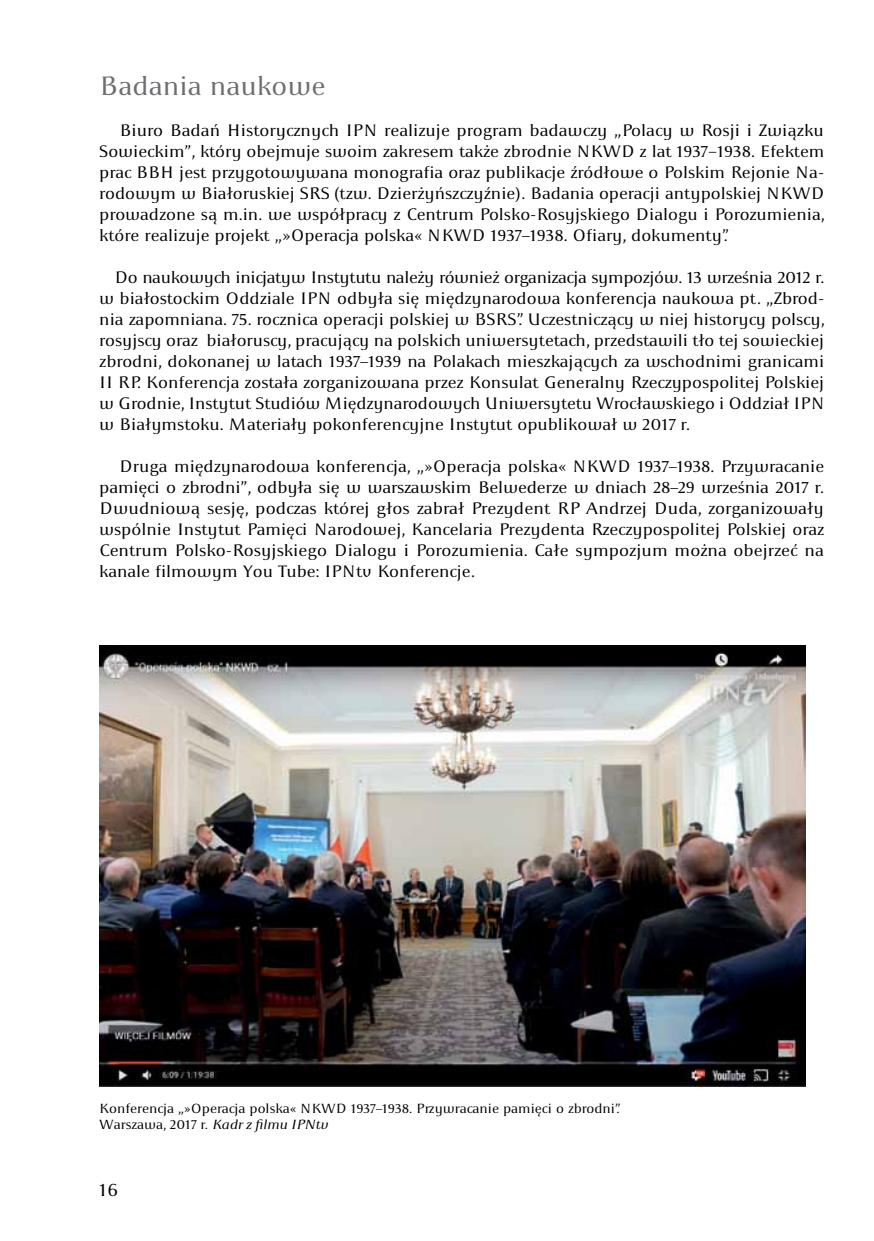
<style>
.page{position:relative;width:874px;height:1241px;background:#fff}
.page>*{position:absolute;margin:0;border:0;box-sizing:border-box;transform-origin:0 0}
.t1{font:28px "Apolonia";color:#6d6e71}
.t2{font:19.25px "Apolonia";color:#000}
.t3{font:17.5px/21px "Apolonia";color:#000;text-align:justify}
.t4{font:14px/16.8px "Apolonia";color:#000}
.s1{font-style:italic}
</style>
<div class="page">
<hr style="left:873px;top:0;width:1px;height:1240px;background:#f0e2cb">
<img style="left:99px;top:645px;width:706px;height:441px">
<h1 class="t1" style="left:99px;top:70px;width:227px">Badania naukowe</h1>
<p class="t3" style="left:99px;top:120px;width:726px;text-indent:20px">Biuro Badań Historycznych IPN realizuje program badawczy „Polacy w Rosji i Związku Sowieckim”, który obejmuje swoim zakresem także zbrodnie NKWD z lat 1937‒1938. Efektem prac BBH jest przygotowywana monografia oraz publikacje źródłowe o Polskim Rejonie Na&shy;rodowym w Białoruskiej SRS (tzw. Dzierżyńszczyźnie). Badania operacji antypolskiej NKWD prowadzone są m.in. we współpracy z Centrum Polsko-Rosyjskiego Dialogu i Porozumienia, które realizuje projekt „»Operacja polska« NKWD 1937–1938. Ofiary, dokumenty”.</p>
<p class="t3" style="left:99px;top:267px;width:726px;text-indent:15px">Do naukowych inicjatyw Instytutu należy również organizacja sympozjów. 13 września 2012 r. w białostockim Oddziale IPN odbyła się międzynarodowa konferencja naukowa pt. „Zbrod&shy;nia zapomniana. 75. rocznica operacji polskiej w BSRS”. Uczestniczący w niej historycy polscy, rosyjscy oraz białoruscy, pracujący na polskich uniwersytetach, przedstawili tło tej sowieckiej zbrodni, dokonanej w latach 1937–1939 na Polakach mieszkających za wschodnimi granicami II RP. Konferencja została zorganizowana przez Konsulat Generalny Rzeczypospolitej Polskiej w Grodnie, Instytut Studiów Międzynarodowych Uniwersytetu Wrocławskiego i Oddział IPN w Białymstoku. Materiały pokonferencyjne Instytut opublikował w 2017 r.</p>
<p class="t3" style="left:99px;top:456px;width:726px;text-indent:20px">Druga międzynarodowa konferencja, „»Operacja polska« NKWD 1937–1938. Przywracanie pamięci o zbrodni”, odbyła się w warszawskim Belwederze w dniach 28–29 września 2017 r.<br>Dwudniową sesję, podczas której głos zabrał Prezydent RP Andrzej Duda, zorganizowały wspólnie Instytut Pamięci Narodowej, Kancelaria Prezydenta Rzeczypospolitej Polskiej oraz Centrum Polsko-Rosyjskiego Dialogu i Porozumienia. Całe sympozjum można obejrzeć na kanale filmowym You Tube: IPNtv Konferencje.</p>
<p class="t4" style="left:99px;top:1099px;width:522px">Konferencja „»Operacja polska« NKWD 1937–1938. Przywracanie pamięci o zbrodni”.<br>Warszawa, 2017 r. <span class="s1">Kadr z filmu IPNtv</span></p>
<p class="t2" style="left:99px;top:1177px;width:21px">16</p>
</div>
